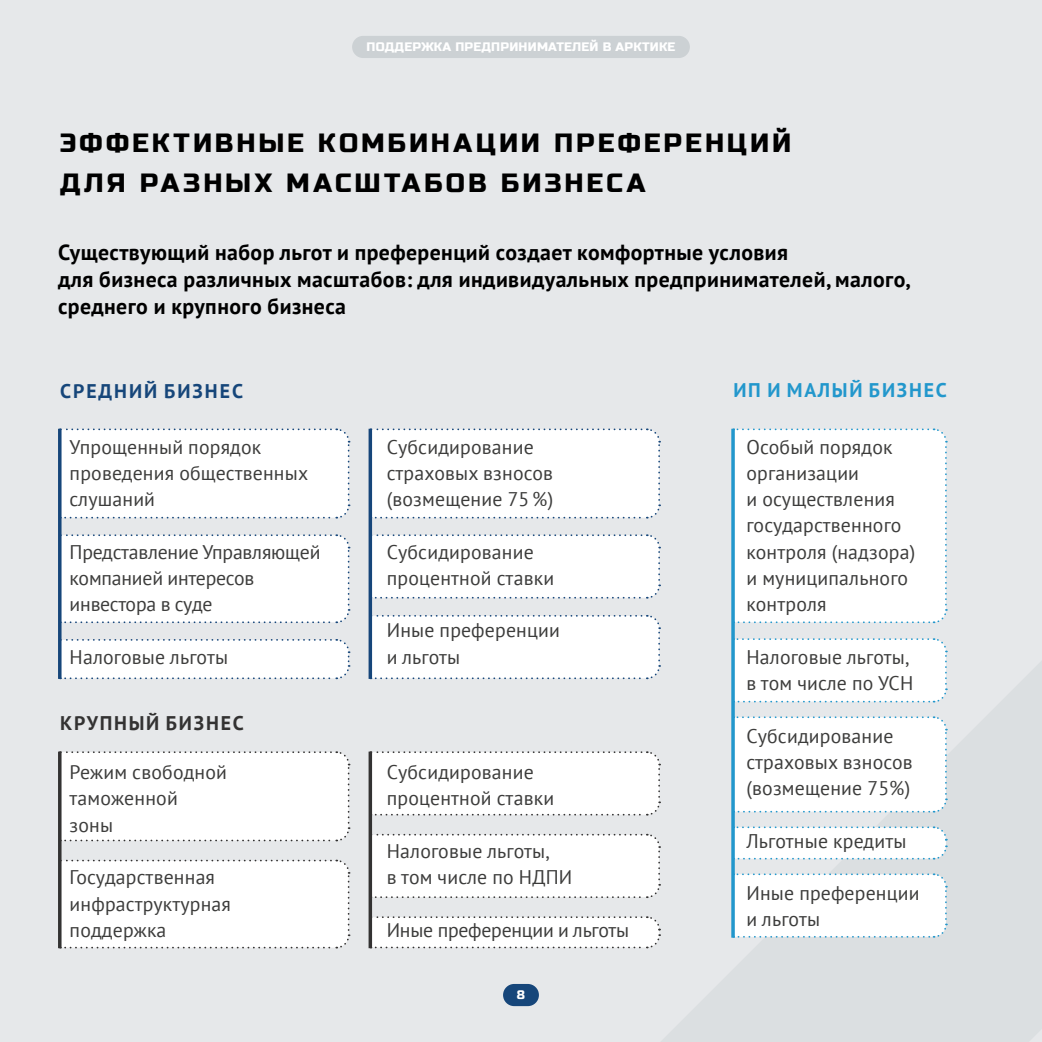
<style>
.page{position:relative;width:1042px;height:1042px;background:#e6e8ea}
.page>*{position:absolute;margin:0;border:0;box-sizing:border-box;transform-origin:0 0}
.t1{font:26.25px/39.9px "Russo One";letter-spacing:.115em;color:#000}
.t2{font:700 21.7px/26.6px "PT Sans";letter-spacing:.02em;color:#000}
.t3{font:19.78px/26.2px "PT Sans";letter-spacing:.01em;color:#3c3c3b}
.t4{font:19.78px/26.2px "PT Sans";letter-spacing:-.01em;color:#3c3c3b}
.t5{font:700 19.78px "PT Sans";letter-spacing:.09em;color:#2297cc}
.t6{font:700 19.78px "PT Sans";letter-spacing:.1em;color:#16467a}
.t7{font:700 19.78px "PT Sans";letter-spacing:.09em;color:#333232}
.t8{font:12.25px "Russo One";letter-spacing:.02em;color:#fff}
</style>
<div class="page">
<svg style="left:661px;top:661px;width:381px;height:381px;fill:#dbdfe1"></svg>
<div style="left:59px;top:428px;width:291px;height:91px;background:#fff"></div>
<div style="left:62px;top:751px;width:288px;height:91px;background:#fff"></div>
<div style="left:369px;top:428px;width:292px;height:91px;background:#fff"></div>
<div style="left:62px;top:534px;width:288px;height:89px;background:#fff"></div>
<div style="left:59px;top:859px;width:291px;height:90px;background:#fff"></div>
<svg style="left:372px;top:533px;width:289px;height:66px;background:#fafafb"></svg>
<svg style="left:372px;top:833px;width:289px;height:65px;background:#fafbfb"></svg>
<div style="left:372px;top:751px;width:289px;height:65px;background:#fff"></div>
<svg style="left:62px;top:639px;width:288px;height:40px;background:#f8f9fb"></svg>
<svg style="left:372px;top:614px;width:289px;height:65px;background:#fafbfc"></svg>
<svg style="left:369px;top:915px;width:292px;height:34px;background:#f6f6f7"></svg>
<svg style="left:58px;top:429px;width:4px;height:250px"></svg>
<svg style="left:58px;top:751px;width:4px;height:197px"></svg>
<svg style="left:368px;top:429px;width:4px;height:250px"></svg>
<svg style="left:368px;top:751px;width:4px;height:197px"></svg>
<div style="left:732px;top:428px;width:216px;height:195px;background:#fff"></div>
<div style="left:735px;top:638px;width:213px;height:65px;background:#fff"></div>
<svg style="left:732px;top:872px;width:216px;height:66px;background:#f9fbfc"></svg>
<div style="left:735px;top:715px;width:213px;height:98px;background:#fff"></div>
<svg style="left:735px;top:825px;width:213px;height:35px;background:#f5f9fa"></svg>
<svg style="left:731px;top:429px;width:4px;height:508px;background:#3aa1d0"></svg>
<div style="left:503px;top:984px;width:36px;height:22px;background:#16467a;border-radius:11px"></div>
<div style="left:352px;top:36px;width:338px;height:22px;background:#ccd1d4;border-radius:11px"></div>
<p class="t8" style="left:367px;top:40px;width:310px">ПОДДЕРЖКА ПРЕДПРИНИМАТЕЛЕЙ В АРКТИКЕ</p>
<h1 class="t1" style="left:60px;top:123px;width:732px">ЭФФЕКТИВНЫЕ КОМБИНАЦИИ ПРЕФЕРЕНЦИЙ<br>ДЛЯ РАЗНЫХ МАСШТАБОВ БИЗНЕСА</h1>
<p class="t2" style="left:58px;top:239px;width:854px">Существующий набор льгот и преференций создает комфортные условия<br>для бизнеса различных масштабов: для индивидуальных предпринимателей, малого, среднего и крупного бизнеса</p>
<p class="t6" style="left:60px;top:378px;width:184px">СРЕДНИЙ БИЗНЕС</p>
<p class="t5" style="left:733px;top:377px;width:215px">ИП И МАЛЫЙ БИЗНЕС</p>
<p class="t3" style="left:70px;top:433px;width:240px">Упрощенный порядок проведения общественных слушаний</p>
<p class="t4" style="left:70px;top:538px;width:252px">Представление Управляющей компанией интересов инвестора в суде</p>
<p class="t3" style="left:70px;top:643px;width:160px">Налоговые льготы</p>
<p class="t7" style="left:60px;top:710px;width:185px">КРУПНЫЙ БИЗНЕС</p>
<p class="t3" style="left:70px;top:759px;width:159px">Режим свободной таможенной<br>зоны</p>
<p class="t3" style="left:70px;top:864px;width:163px">Государственная инфраструктурная поддержка</p>
<p class="t3" style="left:387px;top:433px;width:168px">Субсидирование страховых взносов (возмещение 75%)</p>
<p class="t3" style="left:387px;top:538px;width:169px">Субсидирование процентной ставки</p>
<p class="t3" style="left:387px;top:617px;width:175px">Иные преференции и льготы</p>
<p class="t3" style="left:387px;top:759px;width:169px">Субсидирование процентной ставки</p>
<p class="t3" style="left:387px;top:837px;width:187px">Налоговые льготы,<br>в том числе по НДПИ</p>
<p class="t4" style="left:387px;top:916px;width:244px">Иные преференции и льготы</p>
<p class="t3" style="left:746px;top:433px;width:170px">Особый порядок организации<br>и осуществления государственного контроля (надзора) и муниципального контроля</p>
<p class="t3" style="left:746px;top:643px;width:168px">Налоговые льготы, в том числе по УСН</p>
<p class="t3" style="left:746px;top:722px;width:168px">Субсидирование страховых взносов (возмещение 75%)</p>
<p class="t3" style="left:746px;top:827px;width:161px">Льготные кредиты</p>
<p class="t3" style="left:746px;top:879px;width:175px">Иные преференции и льготы</p>
<p class="t8" style="left:517px;top:988px;width:10px">8</p>
</div>
